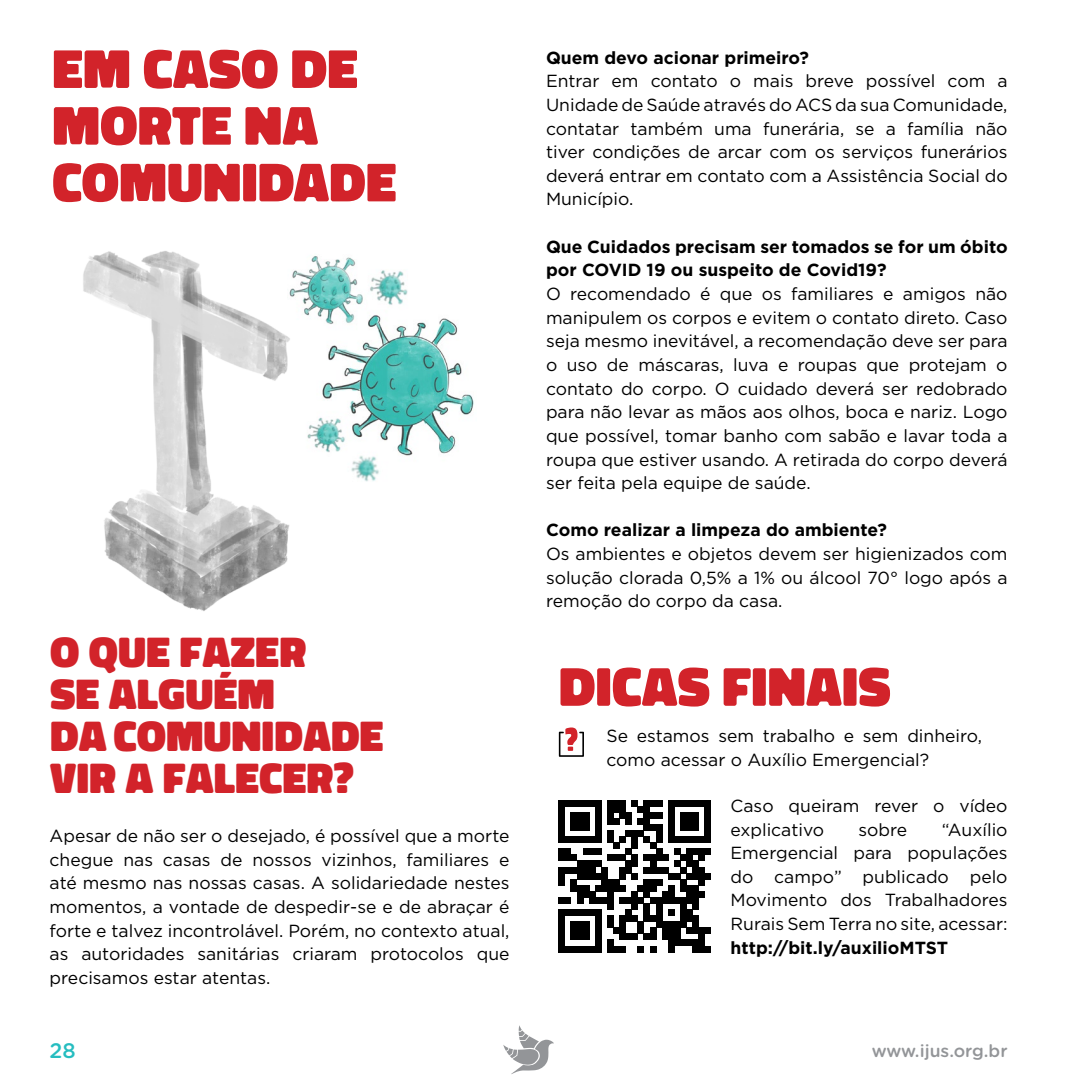
<style>
.page{position:relative;width:1092px;height:1092px;background:#fff}
.page>*{position:absolute;margin:0;border:0;box-sizing:border-box;transform-origin:0 0}
.t1{font:900 56px/56.7px "Don Jose";color:#d2232a}
.t2{font:900 43.75px/42px "Don Jose";color:#d2232a}
.t3{font:500 21px "Gotham Rounded";color:#26bdc0}
.t4{font:17.5px/23.6px "Gotham";color:#000;text-align:justify}
.t5{font:700 17.5px/23.6px "Gotham";color:#000}
.t6{font:500 17.5px "Gotham Rounded";color:#939598}
</style>
<div class="page">
<svg style="left:503px;top:1025px;width:51px;height:49px"></svg>
<img style="left:83px;top:251px;width:207px;height:360px">
<img style="left:288px;top:253px;width:186px;height:236px">
<svg style="left:558px;top:727px;width:26px;height:29px"></svg>
<div style="left:558px;top:800px;width:7px;height:6px;background:#000"></div>
<div style="left:558px;top:806px;width:7px;height:6px;background:#000"></div>
<div style="left:558px;top:812px;width:7px;height:6px;background:#000"></div>
<div style="left:558px;top:818px;width:7px;height:6px;background:#000"></div>
<div style="left:558px;top:824px;width:7px;height:6px;background:#000"></div>
<div style="left:558px;top:830px;width:7px;height:6px;background:#000"></div>
<div style="left:558px;top:836px;width:7px;height:6px;background:#000"></div>
<svg style="left:565px;top:800px;width:36px;height:42px"></svg>
<div style="left:558px;top:848px;width:7px;height:6px;background:#000"></div>
<div style="left:558px;top:854px;width:7px;height:6px;background:#000"></div>
<svg style="left:565px;top:848px;width:36px;height:18px"></svg>
<svg style="left:607px;top:800px;width:103px;height:66px"></svg>
<div style="left:558px;top:866px;width:7px;height:7px;background:#000"></div>
<div style="left:565px;top:866px;width:6px;height:7px;background:#000"></div>
<div style="left:571px;top:866px;width:6px;height:7px;background:#000"></div>
<div style="left:577px;top:866px;width:6px;height:7px;background:#000"></div>
<div style="left:583px;top:866px;width:6px;height:7px;background:#000"></div>
<div style="left:589px;top:866px;width:6px;height:7px;background:#000"></div>
<div style="left:601px;top:866px;width:6px;height:7px;background:#000"></div>
<div style="left:619px;top:866px;width:6px;height:7px;background:#000"></div>
<div style="left:625px;top:866px;width:6px;height:7px;background:#000"></div>
<div style="left:644px;top:866px;width:6px;height:7px;background:#000"></div>
<div style="left:650px;top:866px;width:6px;height:7px;background:#000"></div>
<div style="left:656px;top:866px;width:6px;height:7px;background:#000"></div>
<div style="left:662px;top:866px;width:6px;height:7px;background:#000"></div>
<div style="left:680px;top:866px;width:6px;height:7px;background:#000"></div>
<div style="left:692px;top:866px;width:6px;height:7px;background:#000"></div>
<div style="left:698px;top:866px;width:6px;height:7px;background:#000"></div>
<div style="left:558px;top:873px;width:7px;height:6px;background:#000"></div>
<div style="left:558px;top:879px;width:7px;height:6px;background:#000"></div>
<div style="left:558px;top:897px;width:7px;height:6px;background:#000"></div>
<div style="left:558px;top:909px;width:7px;height:6px;background:#000"></div>
<div style="left:558px;top:915px;width:7px;height:6px;background:#000"></div>
<div style="left:558px;top:921px;width:7px;height:6px;background:#000"></div>
<div style="left:558px;top:927px;width:7px;height:6px;background:#000"></div>
<div style="left:558px;top:933px;width:7px;height:6px;background:#000"></div>
<div style="left:558px;top:939px;width:7px;height:6px;background:#000"></div>
<svg style="left:565px;top:873px;width:145px;height:72px"></svg>
<div style="left:558px;top:945px;width:7px;height:7px;background:#000"></div>
<div style="left:565px;top:945px;width:6px;height:7px;background:#000"></div>
<div style="left:571px;top:945px;width:6px;height:7px;background:#000"></div>
<div style="left:577px;top:945px;width:6px;height:7px;background:#000"></div>
<div style="left:583px;top:945px;width:6px;height:7px;background:#000"></div>
<div style="left:589px;top:945px;width:6px;height:7px;background:#000"></div>
<div style="left:595px;top:945px;width:6px;height:7px;background:#000"></div>
<div style="left:607px;top:945px;width:6px;height:7px;background:#000"></div>
<div style="left:613px;top:945px;width:6px;height:7px;background:#000"></div>
<div style="left:619px;top:945px;width:6px;height:7px;background:#000"></div>
<div style="left:637px;top:945px;width:6px;height:7px;background:#000"></div>
<div style="left:650px;top:945px;width:6px;height:7px;background:#000"></div>
<div style="left:668px;top:945px;width:6px;height:7px;background:#000"></div>
<div style="left:692px;top:945px;width:6px;height:7px;background:#000"></div>
<div style="left:698px;top:945px;width:6px;height:7px;background:#000"></div>
<div style="left:704px;top:945px;width:6px;height:7px;background:#000"></div>
<h1 class="t1" style="left:52px;top:45px;width:346px">EM CASO DE<br>MORTE NA<br>COMUNIDADE</h1>
<h2 class="t2" style="left:50px;top:634px;width:335px">O QUE FAZER<br>SE ALGUÉM<br>DA COMUNIDADE<br>VIR A FALECER?</h2>
<p class="t4" style="left:50px;top:823px;width:461px">Apesar de não ser o desejado, é possível que a morte chegue nas casas de nossos vizinhos, familiares e até mesmo nas nossas casas. A solidariedade nestes momentos, a vontade de despedir-se e de abraçar é forte e talvez incontrolável. Porém, no contexto atual, as autoridades sanitárias criaram protocolos que precisamos estar atentas.</p>
<p class="t5" style="left:546px;top:45px;width:264px">Quem devo acionar primeiro?</p>
<p class="t4" style="left:546px;top:69px;width:463px">Entrar em contato o mais breve possível com a Unidade de Saúde através do ACS da sua Comunidade, contatar também uma funerária, se a família não tiver condições de arcar com os serviços funerários deverá entrar em contato com a Assistência Social do Município.</p>
<p class="t5" style="left:546px;top:234px;width:463px">Que Cuidados precisam ser tomados se for um óbito por COVID 19 ou suspeito de Covid19?</p>
<p class="t4" style="left:546px;top:281px;width:463px">O recomendado é que os familiares e amigos não manipulem os corpos e evitem o contato direto. Caso seja mesmo inevitável, a recomendação deve ser para o uso de máscaras, luva e roupas que protejam o contato do corpo. O cuidado deverá ser redobrado para não levar as mãos aos olhos, boca e nariz. Logo que possível, tomar banho com sabão e lavar toda a roupa que estiver usando. A retirada do corpo deverá ser feita pela equipe de saúde.</p>
<p class="t5" style="left:546px;top:518px;width:342px">Como realizar a limpeza do ambiente?</p>
<p class="t4" style="left:546px;top:541px;width:463px">Os ambientes e objetos devem ser higienizados com solução clorada 0,5% a 1% ou álcool 70° logo após a remoção do corpo da casa.</p>
<h1 class="t1" style="left:558px;top:663px;width:333px">DICAS FINAIS</h1>
<p class="t4" style="left:606px;top:723px;width:377px">Se estamos sem trabalho e sem dinheiro, como acessar o Auxílio Emergencial?</p>
<p class="t4" style="left:730px;top:793px;width:278px">Caso queiram rever o vídeo explicativo</p>
<p class="t4" style="left:730px;top:817px;width:278px;text-indent:211px">“Auxílio Emergencial para populações do campo” publicado pelo Movimento dos Trabalhadores Rurais Sem Terra no site, acessar:</p>
<p class="t5" style="left:730px;top:935px;width:219px">http://bit.ly/auxilioMTST</p>
<p class="t4" style="left:858px;top:817px;width:50px">sobre</p>
<p class="t3" style="left:50px;top:1035px;width:28px">28</p>
<p class="t6" style="left:871px;top:1038px;width:137px">www.ijus.org.br</p>
</div>
